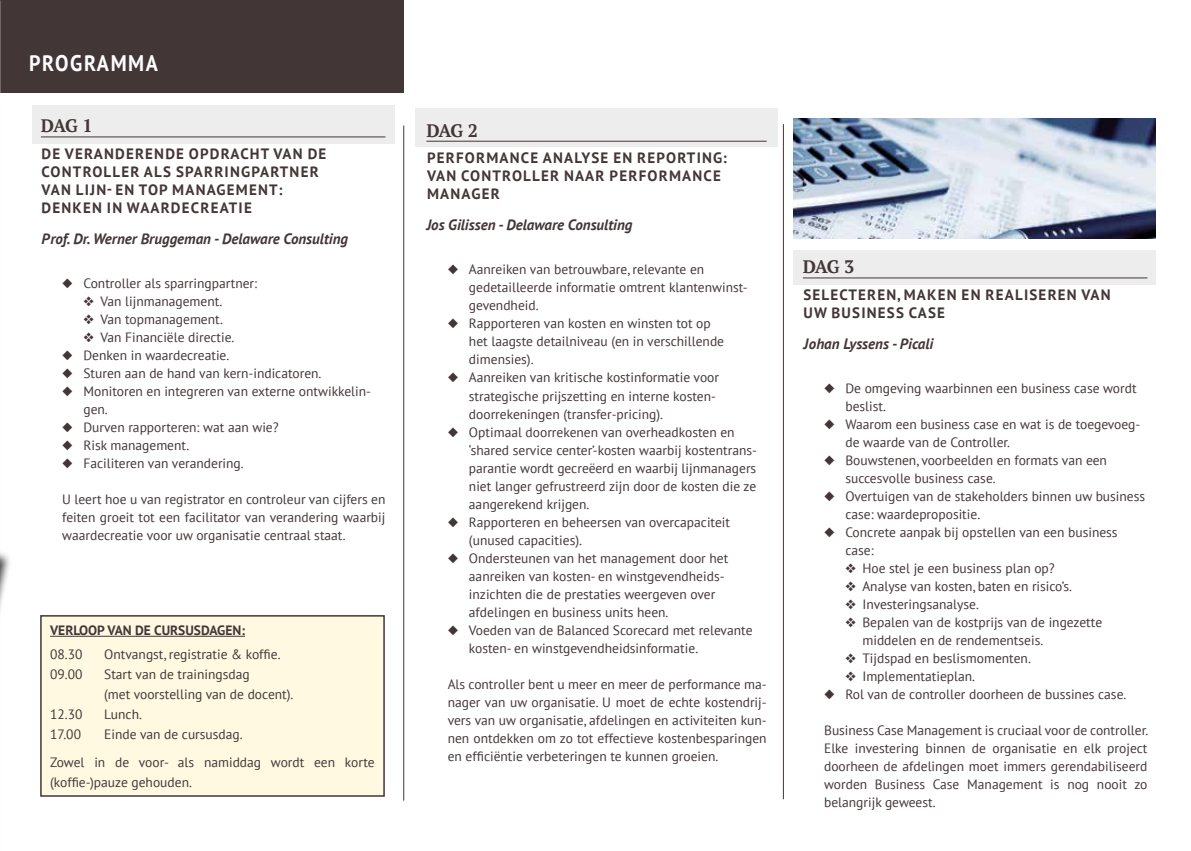
<style>
.page{position:relative;width:1191px;height:851px;background:#fff}
.page>*{position:absolute;margin:0;border:0;box-sizing:border-box;transform-origin:0 0}
.t1{font:700 22.5px "PT Sans";letter-spacing:.08em;color:#fff;scale:.89 1}
.t2{font:700 18px "PT Serif";letter-spacing:-.065em;color:#433637}
.t3{font:700 15px/18px "PT Sans";letter-spacing:.08em;color:#433637}
.t4{font:italic 700 15px "PT Sans";color:#433637}
.t5{font:13.5px/18px "PT Sans";color:#433637}
.t6{font:700 13.5px "PT Sans";color:#433637}
</style>
<div class="page">
<div style="left:0;top:0;width:403px;height:92px;background:#433637"></div>
<img style="left:793px;top:118px;width:362px;height:121px">
<div style="left:415px;top:108px;width:363px;height:38px;background:#eeeded"></div>
<div style="left:792px;top:249px;width:363px;height:35px;background:#eeeded"></div>
<div style="left:0;top:529px;width:13px;height:192px;background:#000;opacity:.75"></div>
<div style="left:41px;top:615px;width:343px;height:180px;background:#fff9e2"></div>
<hr style="left:50px;top:635px;width:195px;height:1px;background:#433637">
<div style="left:40px;top:615px;width:345px;height:181px;border:2px solid #433637"></div>
<div style="left:32px;top:105px;width:363px;height:39px;background:#eeeded"></div>
<hr style="left:403px;top:125px;width:1px;height:675px;background:#433637">
<hr style="left:783px;top:124px;width:1px;height:675px;background:#433637">
<h1 class="t1" style="left:29px;top:48px;width:146px">PROGRAMMA</h1>
<h2 class="t2" style="left:41px;top:114px;width:53px">DAG 1</h2>
<p class="t3" style="left:42px;top:144px;width:286px">DE VERANDERENDE OPDRACHT VAN DE<br>CONTROLLER ALS SPARRINGPARTNER<br>VAN LIJN- EN TOP MANAGEMENT:<br>DENKEN IN WAARDECREATIE</p>
<p class="t4" style="left:42px;top:228px;width:308px">Prof. Dr. Werner Bruggeman - Delaware Consulting</p>
<p class="t5" style="left:62px;top:274px;width:196px">◆ Controller als sparringpartner:</p>
<p class="t5" style="left:83px;top:292px;width:140px">❖ Van lijnmanagement.</p>
<p class="t5" style="left:83px;top:310px;width:141px">❖ Van topmanagement.</p>
<p class="t5" style="left:83px;top:328px;width:152px">❖ Van Financiële directie.</p>
<p class="t5" style="left:62px;top:346px;width:169px">◆ Denken in waardecreatie.</p>
<p class="t5" style="left:62px;top:364px;width:261px">◆ Sturen aan de hand van kern-indicatoren.</p>
<p class="t5" style="left:83px;top:382px;width:289px;text-indent:-21px">◆ Monitoren en integreren van externe ontwikkelin&shy;gen.</p>
<p class="t5" style="left:62px;top:418px;width:218px">◆ Durven rapporteren: wat aan wie?</p>
<p class="t5" style="left:62px;top:436px;width:128px">◆ Risk management.</p>
<p class="t5" style="left:62px;top:454px;width:183px">◆ Faciliteren van verandering.</p>
<p class="t5" style="left:62px;top:490px;width:325px;text-align:justify">U leert hoe u van registrator en controleur van cijfers en feiten groeit tot een facilitator van verandering waarbij waardecreatie voor uw organisatie centraal staat.</p>
<p class="t6" style="left:50px;top:621px;width:196px">VERLOOP VAN DE CURSUSDAGEN:</p>
<p class="t5" style="left:50px;top:645px;width:34px">08.30</p>
<p class="t5" style="left:104px;top:645px;width:178px">Ontvangst, registratie &amp; koffie.</p>
<p class="t5" style="left:50px;top:665px;width:34px">09.00</p>
<p class="t5" style="left:104px;top:664px;width:191px;line-height:19.8px">Start van de trainingsdag<br>(met voorstelling van de docent).</p>
<p class="t5" style="left:50px;top:704px;width:34px">12.30</p>
<p class="t5" style="left:104px;top:704px;width:39px">Lunch.</p>
<p class="t5" style="left:50px;top:724px;width:32px">17.00</p>
<p class="t5" style="left:50px;top:719px;width:326px;line-height:28.3px;text-indent:54px">Einde van de cursusdag.<br>Zowel in de voor- als namiddag wordt een korte</p>
<p class="t5" style="left:50px;top:772px;width:143px">(koffie-)pauze gehouden.</p>
<h2 class="t2" style="left:426px;top:118px;width:53px">DAG 2</h2>
<p class="t3" style="left:427px;top:148px;width:301px">PERFORMANCE ANALYSE EN REPORTING:<br>VAN CONTROLLER NAAR PERFORMANCE<br>MANAGER</p>
<p class="t4" style="left:426px;top:215px;width:207px">Jos Gilissen - Delaware Consulting</p>
<p class="t5" style="left:469px;top:260px;width:280px;text-indent:-21px">◆ Aanreiken van betrouwbare, relevante en gedetailleerde informatie omtrent klantenwinst&shy;gevendheid.</p>
<p class="t5" style="left:469px;top:314px;width:257px;text-indent:-21px">◆ Rapporteren van kosten en winsten tot op het laagste detailniveau (en in verschillende dimensies).</p>
<p class="t5" style="left:469px;top:368px;width:252px;text-indent:-21px">◆ Aanreiken van kritische kostinformatie voor strategische prijszetting en interne kosten&shy;doorrekeningen (transfer-pricing).</p>
<p class="t5" style="left:469px;top:422px;width:289px;text-indent:-21px">◆ Optimaal doorrekenen van overheadkosten en ‘shared service center’-kosten waarbij kostentrans&shy;parantie wordt gecreëerd en waarbij lijnmanagers niet langer gefrustreerd zijn door de kosten die ze aangerekend krijgen.</p>
<p class="t5" style="left:469px;top:512px;width:263px;text-indent:-21px">◆ Rapporteren en beheersen van overcapaciteit (unused capacities).</p>
<p class="t5" style="left:469px;top:548px;width:261px;text-indent:-21px">◆ Ondersteunen van het management door het aanreiken van kosten- en winstgevendheids&shy;inzichten die de prestaties weergeven over afdelingen en business units heen.</p>
<p class="t5" style="left:469px;top:620px;width:285px;text-indent:-21px">◆ Voeden van de Balanced Scorecard met relevante kosten- en winstgevendheidsinformatie.</p>
<p class="t5" style="left:448px;top:674px;width:320px;text-align:justify">Als controller bent u meer en meer de performance ma&shy;nager van uw organisatie. U moet de echte kostendrij&shy;vers van uw organisatie, afdelingen en activiteiten kun&shy;nen ontdekken om zo tot effectieve kostenbesparingen en efficiëntie verbeteringen te kunnen groeien.</p>
<h2 class="t2" style="left:803px;top:255px;width:53px">DAG 3</h2>
<p class="t3" style="left:803px;top:285px;width:309px">SELECTEREN, MAKEN EN REALISEREN VAN<br>UW BUSINESS CASE</p>
<p class="t4" style="left:803px;top:333px;width:131px">Johan Lyssens - Picali</p>
<p class="t5" style="left:845px;top:379px;width:293px;text-indent:-21px">◆ De omgeving waarbinnen een business case wordt beslist.</p>
<p class="t5" style="left:845px;top:415px;width:296px;text-indent:-21px">◆ Waarom een business case en wat is de toegevoeg&shy;de waarde van de Controller.</p>
<p class="t5" style="left:845px;top:451px;width:263px;text-indent:-21px">◆ Bouwstenen, voorbeelden en formats van een succesvolle business case.</p>
<p class="t5" style="left:845px;top:487px;width:301px;text-indent:-21px">◆ Overtuigen van de stakeholders binnen uw business case: waardepropositie.</p>
<p class="t5" style="left:845px;top:523px;width:274px;text-indent:-21px">◆ Concrete aanpak bij opstellen van een business case:</p>
<p class="t5" style="left:845px;top:559px;width:211px">❖ Hoe stel je een business plan op?</p>
<p class="t5" style="left:845px;top:577px;width:228px">❖ Analyse van kosten, baten en risico’s.</p>
<p class="t5" style="left:845px;top:595px;width:135px">❖ Investeringsanalyse.</p>
<p class="t5" style="left:862px;top:613px;width:241px;text-indent:-17px">❖ Bepalen van de kostprijs van de ingezette middelen en de rendementseis.</p>
<p class="t5" style="left:845px;top:649px;width:187px">❖ Tijdspad en beslismomenten.</p>
<p class="t5" style="left:845px;top:667px;width:131px">❖ Implementatieplan.</p>
<p class="t5" style="left:824px;top:685px;width:304px">◆ Rol van de controller doorheen de bussines case.</p>
<p class="t5" style="left:824px;top:721px;width:326px;text-align:justify">Business Case Management is cruciaal voor de controller.<br>Elke investering binnen de organisatie en elk project doorheen de afdelingen moet immers gerendabiliseerd worden Business Case Management is nog nooit zo belangrijk geweest.</p>
</div>
